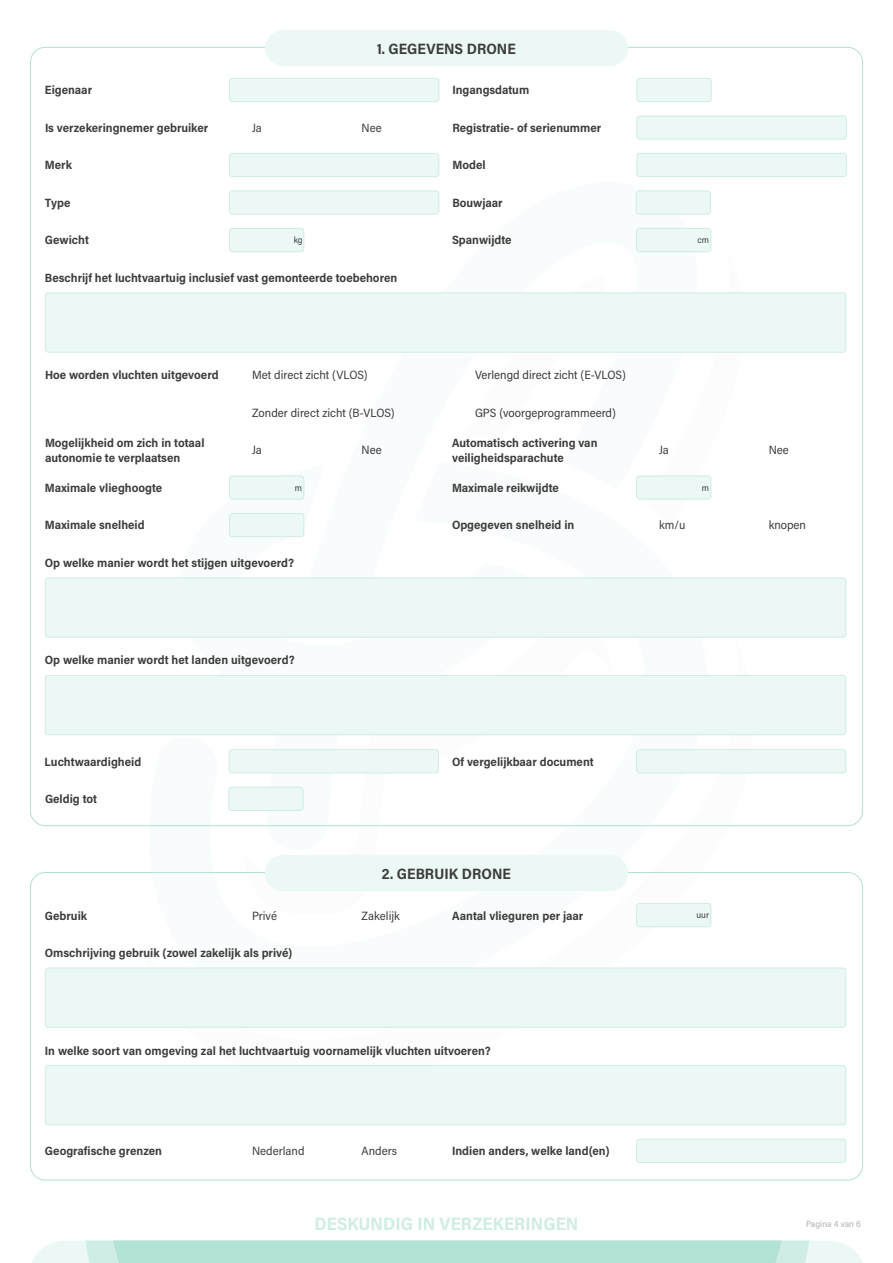
<style>
.page{position:relative;width:893px;height:1263px;background:#fff}
.page>*{position:absolute;margin:0;border:0;box-sizing:border-box;transform-origin:0 0}
.t1{font:700 18px "Acumin Pro Semi Cond";letter-spacing:.005em;color:#cfece5}
.t2{font:700 15px "Acumin Pro Semi Cond";letter-spacing:.005em;color:#3c3c3b}
.t3{font:700 12px/14.4px "Acumin Pro Semi Cond";color:#3c3c3b}
.t4{font:12px "Acumin Pro Semi Cond";color:#373a3b}
.t5{font:12px "Acumin Pro Semi Cond";color:#3c3c3b}
.t6{font:9px "Acumin Pro Semi Cond";color:#afb1b1}
.t7{font:9px "Acumin Pro Semi Cond";color:#373a3b}
</style>
<div class="page">
<svg style="left:139px;top:190px;width:567px;height:778px"></svg>
<svg style="left:31px;top:1240px;width:832px;height:23px;background:#bde5dc"></svg>
<div style="left:265px;top:30px;width:363px;height:36px;background:#ecf8f5;border-radius:18px"></div>
<div style="left:265px;top:855px;width:363px;height:36px;background:#ecf8f5;border-radius:18px"></div>
<div style="left:637px;top:78px;width:74px;height:24px;background:#ecf8f5;border-radius:3px"></div>
<div style="left:637px;top:78px;width:75px;height:24px;border:1px solid #cfece5;border-radius:3px"></div>
<div style="left:636px;top:191px;width:74px;height:23px;background:#ecf8f5;border-radius:3px"></div>
<div style="left:636px;top:190px;width:75px;height:24px;border:1px solid #cfece5;border-radius:3px"></div>
<div style="left:229px;top:787px;width:74px;height:23px;background:#ecf8f5;border-radius:3px"></div>
<div style="left:228px;top:787px;width:75px;height:24px;border:1px solid #cfece5;border-radius:3px"></div>
<div style="left:230px;top:78px;width:209px;height:24px;background:#ecf8f5;border-radius:3px"></div>
<div style="left:229px;top:78px;width:210px;height:24px;border:1px solid #cfece5;border-radius:3px"></div>
<div style="left:229px;top:750px;width:209px;height:23px;background:#ecf8f5;border-radius:3px"></div>
<div style="left:229px;top:749px;width:210px;height:24px;border:1px solid #cfece5;border-radius:3px"></div>
<div style="left:637px;top:750px;width:209px;height:23px;background:#ecf8f5;border-radius:3px"></div>
<div style="left:636px;top:749px;width:210px;height:24px;border:1px solid #cfece5;border-radius:3px"></div>
<div style="left:230px;top:153px;width:209px;height:24px;background:#ecf8f5;border-radius:3px"></div>
<div style="left:229px;top:153px;width:210px;height:24px;border:1px solid #cfece5;border-radius:3px"></div>
<div style="left:230px;top:191px;width:209px;height:23px;background:#ecf8f5;border-radius:3px"></div>
<div style="left:229px;top:191px;width:210px;height:24px;border:1px solid #cfece5;border-radius:3px"></div>
<div style="left:637px;top:153px;width:209px;height:24px;background:#ecf8f5;border-radius:3px"></div>
<div style="left:637px;top:153px;width:210px;height:24px;border:1px solid #cfece5;border-radius:3px"></div>
<div style="left:637px;top:116px;width:209px;height:23px;background:#ecf8f5;border-radius:3px"></div>
<div style="left:637px;top:116px;width:210px;height:24px;border:1px solid #cfece5;border-radius:3px"></div>
<div style="left:230px;top:228px;width:74px;height:24px;background:#ecf8f5;border-radius:3px"></div>
<div style="left:229px;top:228px;width:75px;height:24px;border:1px solid #cfece5;border-radius:3px"></div>
<div style="left:230px;top:476px;width:74px;height:23px;background:#ecf8f5;border-radius:3px"></div>
<div style="left:229px;top:476px;width:75px;height:24px;border:1px solid #cfece5;border-radius:3px"></div>
<div style="left:230px;top:513px;width:74px;height:24px;background:#ecf8f5;border-radius:3px"></div>
<div style="left:229px;top:513px;width:75px;height:24px;border:1px solid #cfece5;border-radius:3px"></div>
<div style="left:637px;top:476px;width:74px;height:23px;background:#ecf8f5;border-radius:3px"></div>
<div style="left:636px;top:475px;width:75px;height:24px;border:1px solid #cfece5;border-radius:3px"></div>
<div style="left:637px;top:228px;width:74px;height:24px;background:#ecf8f5;border-radius:3px"></div>
<div style="left:636px;top:228px;width:75px;height:24px;border:1px solid #cfece5;border-radius:3px"></div>
<div style="left:45px;top:293px;width:801px;height:59px;background:#ecf8f5;border-radius:3px"></div>
<div style="left:45px;top:293px;width:801px;height:60px;border:1px solid #cfece5;border-radius:3px"></div>
<div style="left:45px;top:578px;width:801px;height:59px;background:#ecf8f5;border-radius:3px"></div>
<div style="left:45px;top:578px;width:801px;height:60px;border:1px solid #cfece5;border-radius:3px"></div>
<div style="left:45px;top:675px;width:801px;height:60px;background:#ecf8f5;border-radius:3px"></div>
<div style="left:45px;top:675px;width:801px;height:60px;border:1px solid #cfece5;border-radius:3px"></div>
<div style="left:637px;top:903px;width:74px;height:24px;background:#ecf8f5;border-radius:3px"></div>
<div style="left:636px;top:903px;width:75px;height:24px;border:1px solid #cfece5;border-radius:3px"></div>
<div style="left:45px;top:968px;width:801px;height:59px;background:#ecf8f5;border-radius:3px"></div>
<div style="left:45px;top:968px;width:801px;height:60px;border:1px solid #cfece5;border-radius:3px"></div>
<div style="left:45px;top:1065px;width:801px;height:60px;background:#ecf8f5;border-radius:3px"></div>
<div style="left:45px;top:1065px;width:801px;height:60px;border:1px solid #cfece5;border-radius:3px"></div>
<div style="left:637px;top:1139px;width:209px;height:23px;background:#ecf8f5;border-radius:3px"></div>
<div style="left:636px;top:1139px;width:210px;height:24px;border:1px solid #cfece5;border-radius:3px"></div>
<p class="t2" style="left:377px;top:38px;width:140px">1. GEGEVENS DRONE</p>
<p class="t3" style="left:45px;top:82px;width:49px">Eigenaar</p>
<p class="t3" style="left:452px;top:82px;width:78px">Ingangsdatum</p>
<p class="t3" style="left:45px;top:120px;width:165px">Is verzekeringnemer gebruiker</p>
<p class="t5" style="left:252px;top:119px;width:11px">Ja</p>
<p class="t4" style="left:362px;top:119px;width:22px">Nee</p>
<p class="t3" style="left:452px;top:120px;width:150px">Registratie- of serienummer</p>
<p class="t3" style="left:45px;top:157px;width:29px">Merk</p>
<p class="t3" style="left:45px;top:195px;width:27px">Type</p>
<p class="t3" style="left:45px;top:232px;width:45px">Gewicht</p>
<p class="t7" style="left:294px;top:234px;width:11px">kg</p>
<p class="t3" style="left:452px;top:157px;width:35px">Model</p>
<p class="t3" style="left:452px;top:195px;width:52px">Bouwjaar</p>
<p class="t3" style="left:452px;top:232px;width:61px">Spanwijdte</p>
<p class="t3" style="left:45px;top:270px;width:354px">Beschrijf het luchtvaartuig inclusief vast gemonteerde toebehoren</p>
<p class="t7" style="left:698px;top:234px;width:13px">cm</p>
<p class="t3" style="left:45px;top:367px;width:175px">Hoe worden vluchten uitgevoerd</p>
<p class="t5" style="left:252px;top:367px;width:117px">Met direct zicht (VLOS)</p>
<p class="t4" style="left:252px;top:404px;width:144px">Zonder direct zicht (B-VLOS)</p>
<p class="t4" style="left:475px;top:367px;width:152px">Verlengd direct zicht (E-VLOS)</p>
<p class="t4" style="left:475px;top:404px;width:142px">GPS (voorgeprogrammeerd)</p>
<p class="t3" style="left:45px;top:435px;width:161px">Mogelijkheid om zich in totaal autonomie te verplaatsen</p>
<p class="t3" style="left:452px;top:435px;width:147px">Automatisch activering van veiligheidsparachute</p>
<p class="t5" style="left:252px;top:442px;width:11px">Ja</p>
<p class="t4" style="left:362px;top:442px;width:22px">Nee</p>
<p class="t5" style="left:659px;top:442px;width:11px">Ja</p>
<p class="t3" style="left:45px;top:480px;width:119px">Maximale vlieghoogte</p>
<p class="t3" style="left:45px;top:517px;width:101px">Maximale snelheid</p>
<p class="t3" style="left:452px;top:480px;width:108px">Maximale reikwijdte</p>
<p class="t3" style="left:452px;top:517px;width:124px">Opgegeven snelheid in</p>
<p class="t7" style="left:295px;top:481px;width:9px">m</p>
<p class="t7" style="left:702px;top:481px;width:9px">m</p>
<p class="t5" style="left:659px;top:517px;width:28px">km/u</p>
<p class="t3" style="left:45px;top:555px;width:251px">Op welke manier wordt het stijgen uitgevoerd?</p>
<p class="t3" style="left:45px;top:652px;width:251px">Op welke manier wordt het landen uitgevoerd?</p>
<p class="t3" style="left:45px;top:754px;width:98px">Luchtwaardigheid</p>
<p class="t3" style="left:452px;top:754px;width:143px">Of vergelijkbaar document</p>
<p class="t3" style="left:45px;top:791px;width:54px">Geldig tot</p>
<p class="t3" style="left:45px;top:907px;width:44px">Gebruik</p>
<p class="t5" style="left:252px;top:907px;width:26px">Privé</p>
<p class="t3" style="left:45px;top:945px;width:249px">Omschrijving gebruik (zowel zakelijk als privé)</p>
<p class="t2" style="left:382px;top:863px;width:131px">2. GEBRUIK DRONE</p>
<p class="t4" style="left:362px;top:907px;width:40px">Zakelijk</p>
<p class="t3" style="left:452px;top:907px;width:133px">Aantal vlieguren per jaar</p>
<p class="t3" style="left:45px;top:1042px;width:447px">In welke soort van omgeving zal het luchtvaartuig voornamelijk vluchten uitvoeren?</p>
<p class="t3" style="left:45px;top:1143px;width:119px">Geografische grenzen</p>
<p class="t5" style="left:252px;top:1143px;width:54px">Nederland</p>
<p class="t4" style="left:362px;top:1143px;width:37px">Anders</p>
<p class="t3" style="left:452px;top:1143px;width:159px">Indien anders, welke land(en)</p>
<p class="t7" style="left:696px;top:909px;width:14px">uur</p>
<p class="t4" style="left:769px;top:442px;width:22px">Nee</p>
<p class="t4" style="left:769px;top:517px;width:39px">knopen</p>
<h1 class="t1" style="left:314px;top:1211px;width:265px">DESKUNDIG IN VERZEKERINGEN</h1>
<p class="t6" style="left:806px;top:1217px;width:57px">Pagina 4 van 6</p>
</div>
